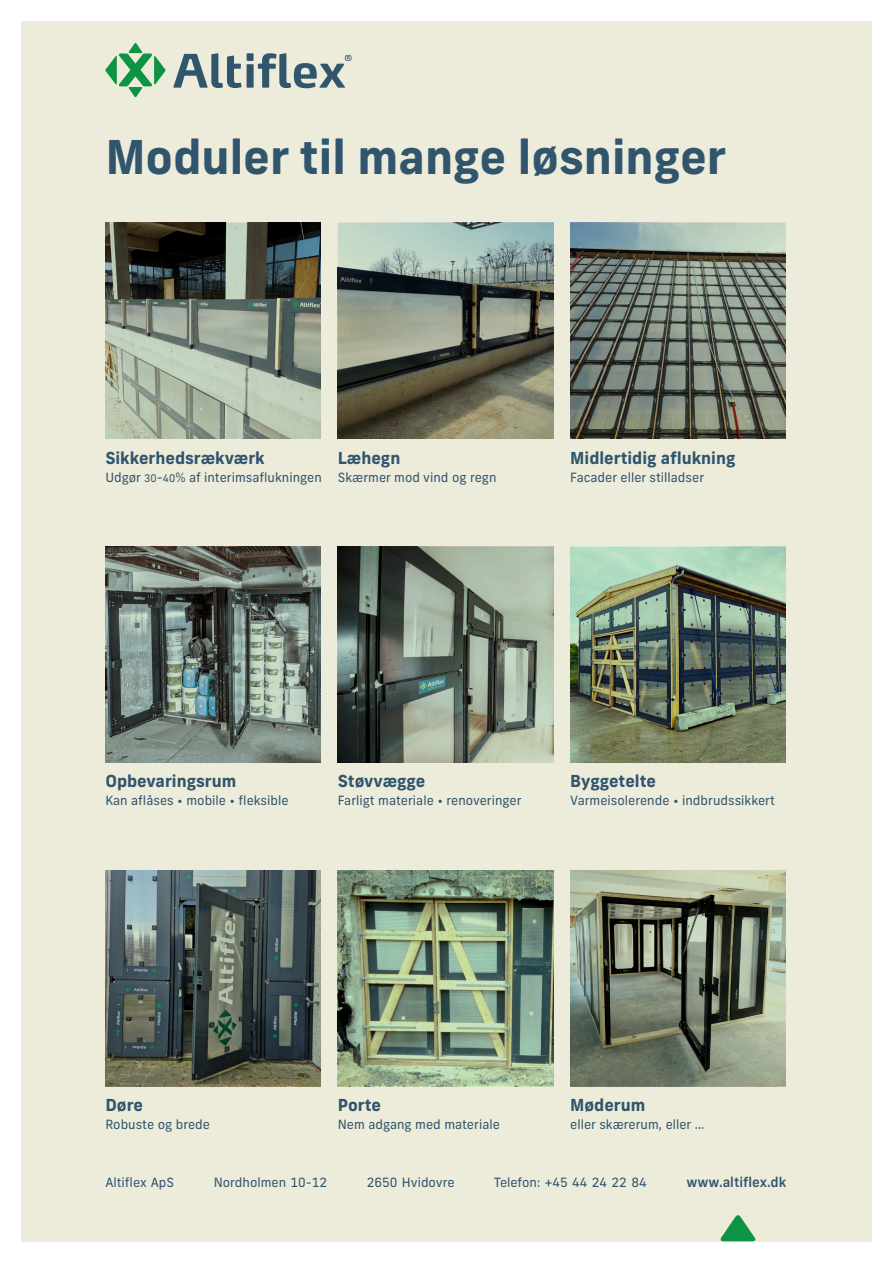
<style>
.page{position:relative;width:893px;height:1263px;background:#fff}
.page>*{position:absolute;margin:0;border:0;box-sizing:border-box;transform-origin:0 0}
.t1{font:700 46.5px "New Frank";color:#30556d}
.t2{font:700 16.5px "New Frank";color:#30556d}
.t3{font:500 13.5px "New Frank";color:#30556d}
.t4{font:12.75px "New Frank";color:#30556d}
.s1{font-size:10.5px}
</style>
<div class="page">
<div style="left:21px;top:21px;width:851px;height:1221px;background:#edecda"></div>
<img style="left:105px;top:223px;width:216px;height:215px">
<img style="left:105px;top:547px;width:216px;height:215px">
<img style="left:105px;top:871px;width:216px;height:215px">
<img style="left:338px;top:223px;width:215px;height:215px">
<img style="left:338px;top:547px;width:215px;height:215px">
<img style="left:338px;top:871px;width:215px;height:215px">
<img style="left:570px;top:223px;width:216px;height:215px">
<img style="left:570px;top:547px;width:216px;height:215px">
<img style="left:570px;top:871px;width:216px;height:215px">
<svg style="left:719px;top:1213px;width:38px;height:28px"></svg>
<svg style="left:173px;top:53px;width:179px;height:35px;background:#9dacac"></svg>
<svg style="left:105px;top:43px;width:61px;height:54px;background:#a0cda7"></svg>
<p class="t1" style="left:105px;top:127px;width:623px">Moduler til mange løsninger</p>
<p class="t2" style="left:105px;top:447px;width:161px">Sikkerhedsrækværk</p>
<p class="t4" style="left:105px;top:469px;width:218px">Udgør <span class="s1">30</span>-<span class="s1">40</span>% af interimsaflukningen</p>
<p class="t2" style="left:338px;top:447px;width:64px">Læhegn</p>
<p class="t4" style="left:338px;top:469px;width:160px">Skærmer mod vind og regn</p>
<p class="t2" style="left:570px;top:447px;width:167px">Midlertidig aflukning</p>
<p class="t4" style="left:570px;top:469px;width:135px">Facader eller stilladser</p>
<p class="t2" style="left:105px;top:771px;width:133px">Opbevaringsrum</p>
<p class="t4" style="left:105px;top:793px;width:185px">Kan aflåses • mobile • fleksible</p>
<p class="t2" style="left:338px;top:771px;width:89px">Støvvægge</p>
<p class="t4" style="left:338px;top:793px;width:185px">Farligt materiale • renoveringer</p>
<p class="t2" style="left:570px;top:771px;width:87px">Byggetelte</p>
<p class="t4" style="left:570px;top:793px;width:206px">Varmeisolerende • indbrudssikkert</p>
<p class="t2" style="left:105px;top:1095px;width:39px">Døre</p>
<p class="t4" style="left:105px;top:1117px;width:106px">Robuste og brede</p>
<p class="t2" style="left:338px;top:1095px;width:45px">Porte</p>
<p class="t4" style="left:338px;top:1117px;width:164px">Nem adgang med materiale</p>
<p class="t2" style="left:570px;top:1095px;width:77px">Møderum</p>
<p class="t4" style="left:570px;top:1117px;width:136px">eller skærerum, eller ...</p>
<p class="t4" style="left:105px;top:1174px;width:70px">Altiflex ApS</p>
<p class="t4" style="left:214px;top:1174px;width:115px">Nordholmen 10-12</p>
<p class="t4" style="left:367px;top:1174px;width:89px">2650 Hvidovre</p>
<p class="t4" style="left:494px;top:1174px;width:154px">Telefon: +45 44 24 22 84</p>
<p class="t3" style="left:686px;top:1173px;width:102px">www.altiflex.dk</p>
</div>
